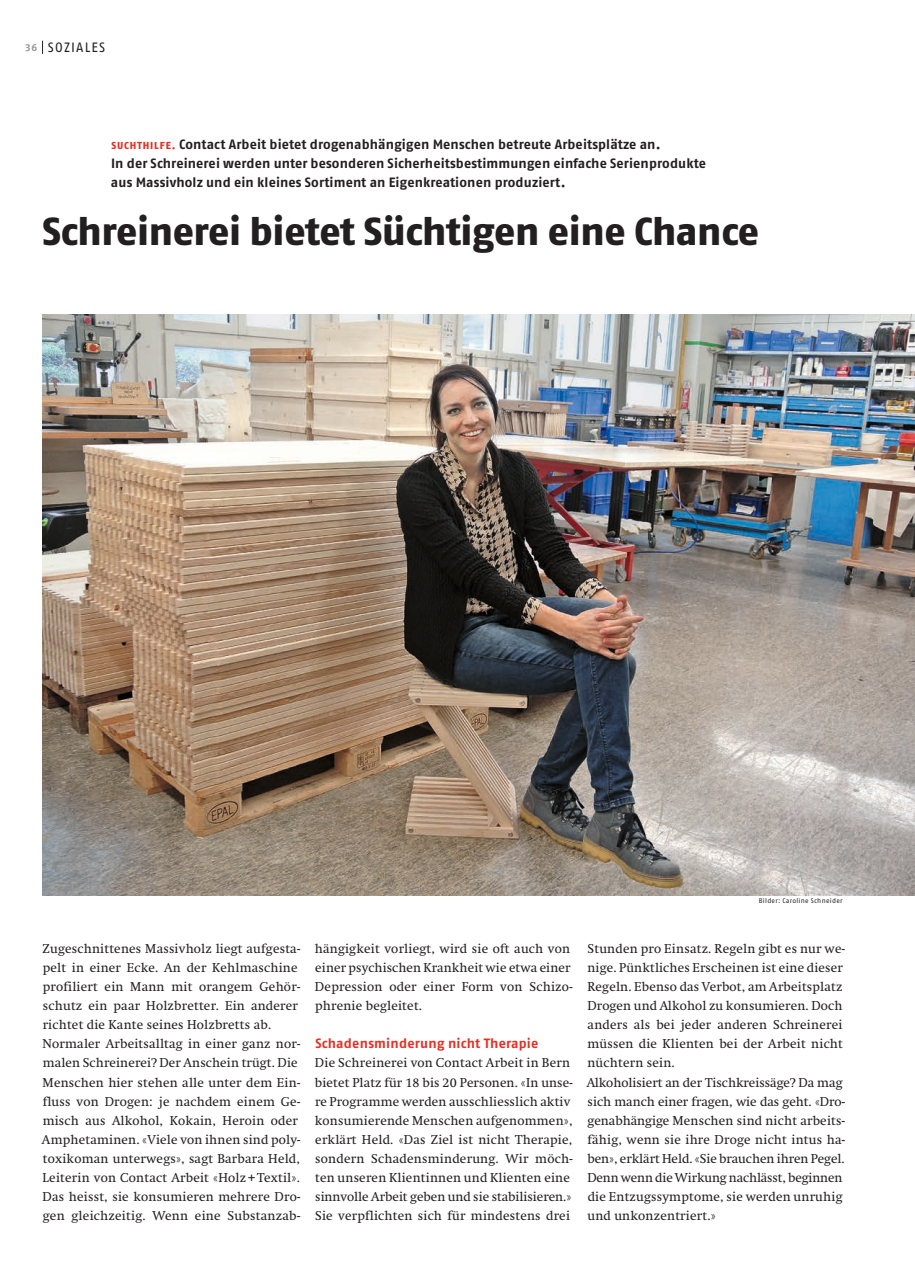
<style>
.page{position:relative;width:915px;height:1263px;background:#fff}
.page>*{position:absolute;margin:0;border:0;box-sizing:border-box;transform-origin:0 0}
.t1{font:800 39px "Fago OT";letter-spacing:-.01em;color:#231f20}
.t2{font:700 13.5px/19.2px "Fago OT";letter-spacing:.01em;color:#231f20}
.t3{font:700 13.5px "Fago OT";letter-spacing:.02em;color:#e53025}
.t4{font:13.5px "Fago OT";letter-spacing:.085em;color:#231f20}
.t5{font:12.75px/19.2px "Swift";letter-spacing:.02em;color:#231f20}
.t6{font:6.75px "Fago OT";letter-spacing:.045em;color:#231f20}
.s1{font-weight:700;font-size:10.2px;color:#939598}
.s2{font-weight:800;font-size:10.2px;color:#e53025}
</style>
<div class="page">
<svg style="left:42px;top:41px;width:1px;height:13px"></svg>
<img style="left:43px;top:315px;width:871px;height:580px">
<p class="t4" style="left:26px;top:39px;width:80px"><span class="s1">36</span> Soziales</p>
<p class="t2" style="left:111px;top:134px;width:596px"><span class="s2">SUCHTHILFE.</span> Contact Arbeit bietet drogenabhängigen Menschen betreute Arbeitsplätze an.<br>In der Schreinerei werden unter besonderen Sicherheitsbestimmungen einfache Serienprodukte aus Massivholz und ein kleines Sortiment an Eigenkreationen produziert.</p>
<h1 class="t1" style="left:43px;top:207px;width:717px">Schreinerei bietet Süchtigen eine Chance</h1>
<p class="t6" style="left:758px;top:897px;width:85px">Bilder: Caroline Schneider</p>
<p class="t5" style="left:42px;top:939px;width:260px">Zugeschnittenes Massivholz liegt aufgesta&shy;pelt in einer Ecke. An der Kehlmaschine profiliert ein Mann mit orangem Gehör&shy;schutz ein paar Holzbretter. Ein anderer richtet die Kante seines Holzbretts ab.<br>Normaler Arbeitsalltag in einer ganz nor&shy;malen Schreinerei? Der Anschein trügt. Die Menschen hier stehen alle unter dem Ein&shy;fluss von Drogen: je nachdem einem Ge&shy;misch aus Alkohol, Kokain, Heroin oder Amphetaminen. «Viele von ihnen sind poly&shy;toxikoman unterwegs», sagt Barbara Held, Leiterin von Contact Arbeit «Holz + Textil».<br>Das heisst, sie konsumieren mehrere Dro&shy;gen gleichzeitig. Wenn eine Substanzab-</p>
<p class="t5" style="left:315px;top:939px;width:259px">hängigkeit vorliegt, wird sie oft auch von einer psychischen Krankheit wie etwa einer Depression oder einer Form von Schizo&shy;phrenie begleitet.</p>
<p class="t3" style="left:315px;top:1035px;width:224px">Schadensminderung nicht Therapie</p>
<p class="t5" style="left:315px;top:1053px;width:259px">Die Schreinerei von Contact Arbeit in Bern bietet Platz für 18 bis 20 Personen. «In unse&shy;re Programme werden ausschliesslich aktiv konsumierende Menschen aufgenommen», erklärt Held. «Das Ziel ist nicht Therapie, sondern Schadensminderung. Wir möch&shy;ten unseren Klientinnen und Klienten eine sinnvolle Arbeit geben und sie stabilisieren.» Sie verpflichten sich für mindestens drei</p>
<p class="t5" style="left:586px;top:939px;width:260px">Stunden pro Einsatz. Regeln gibt es nur we&shy;nige. Pünktliches Erscheinen ist eine dieser Regeln. Ebenso das Verbot, am Arbeitsplatz Drogen und Alkohol zu konsumieren. Doch anders als bei jeder anderen Schreinerei müssen die Klienten bei der Arbeit nicht nüchtern sein.<br>Alkoholisiert an der Tischkreissäge? Da mag sich manch einer fragen, wie das geht. «Dro&shy;genabhängige Menschen sind nicht arbeits&shy;fähig, wenn sie ihre Droge nicht intus ha&shy;ben», erklärt Held. «Sie brauchen ihren Pegel.<br>Denn wenn die Wirkung nachlässt, beginnen die Entzugssymptome, sie werden unruhig und unkonzentriert.»</p>
</div>
